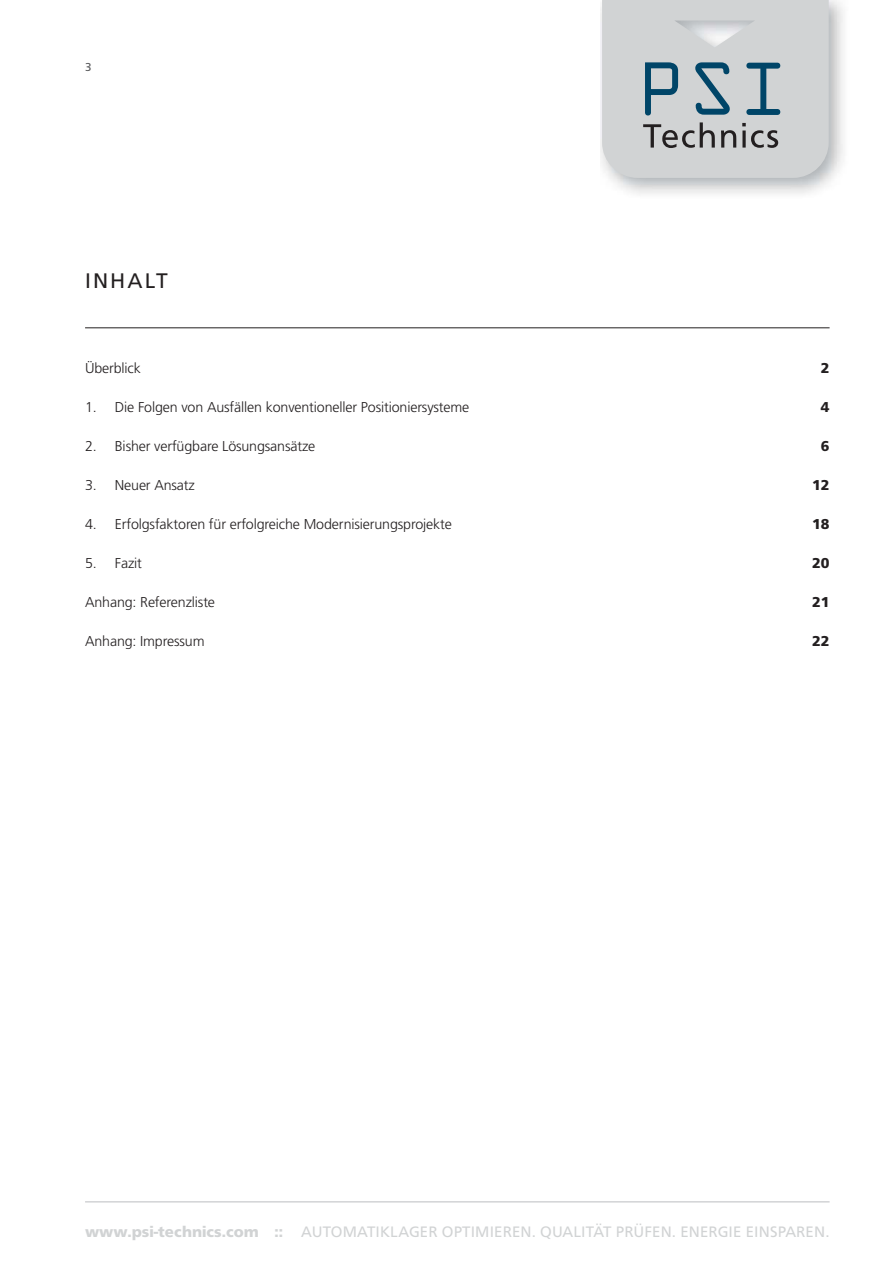
<style>
.page{position:relative;width:893px;height:1263px;background:#fff}
.page>*{position:absolute;margin:0;border:0;box-sizing:border-box;transform-origin:0 0}
.t1{font:21px "Frutiger";letter-spacing:.1em;color:#231f20}
.t2{font:15.75px "Frutus T";letter-spacing:.01em;color:#d1d3d4}
.t3{font:300 14.25px "Frutiger";letter-spacing:-.01em;color:#231f20}
.t4{font:900 14.25px "Frutiger";letter-spacing:-.01em;color:#231f20}
.t5{font:12px "Frutus T";color:#58595b}
.s1{font-weight:700}
</style>
<div class="page">
<img style="left:601px;top:0;width:242px;height:194px">
<svg style="left:602px;top:0;width:226px;height:178px;background:#c2c7ca"></svg>
<hr style="left:85px;top:327px;width:744px;height:1px;background:#231f20">
<hr style="left:85px;top:1201px;width:744px;height:1px;background:#bbbdc0">
<p class="t5" style="left:85px;top:61px;width:8px">3</p>
<h1 class="t1" style="left:85px;top:272px;width:84px">INHALT</h1>
<p class="t3" style="left:85px;top:362px;width:57px">Überblick</p>
<p class="t4" style="left:820px;top:362px;width:10px">2</p>
<p class="t3" style="left:85px;top:401px;width:386px">1. Die Folgen von Ausfällen konventioneller Positioniersysteme</p>
<p class="t4" style="left:820px;top:401px;width:10px">4</p>
<p class="t3" style="left:85px;top:440px;width:232px">2. Bisher verfügbare Lösungsansätze</p>
<p class="t4" style="left:820px;top:440px;width:10px">6</p>
<p class="t3" style="left:85px;top:479px;width:111px">3. Neuer Ansatz</p>
<p class="t4" style="left:812px;top:479px;width:19px">12</p>
<p class="t3" style="left:85px;top:518px;width:368px">4. Erfolgsfaktoren für erfolgreiche Modernisierungsprojekte</p>
<p class="t4" style="left:812px;top:518px;width:19px">18</p>
<p class="t3" style="left:85px;top:557px;width:58px">5. Fazit</p>
<p class="t4" style="left:812px;top:557px;width:19px">20</p>
<p class="t3" style="left:85px;top:596px;width:131px">Anhang: Referenzliste</p>
<p class="t4" style="left:812px;top:596px;width:19px">21</p>
<p class="t3" style="left:85px;top:635px;width:121px">Anhang: Impressum</p>
<p class="t4" style="left:812px;top:635px;width:19px">22</p>
<p class="t2" style="left:85px;top:1224px;width:746px"><span class="s1">www.psi-technics.com ::</span> AUTOMATIKLAGER OPTIMIEREN. QUALITÄT PRÜFEN. ENERGIE EINSPAREN.</p>
</div>
